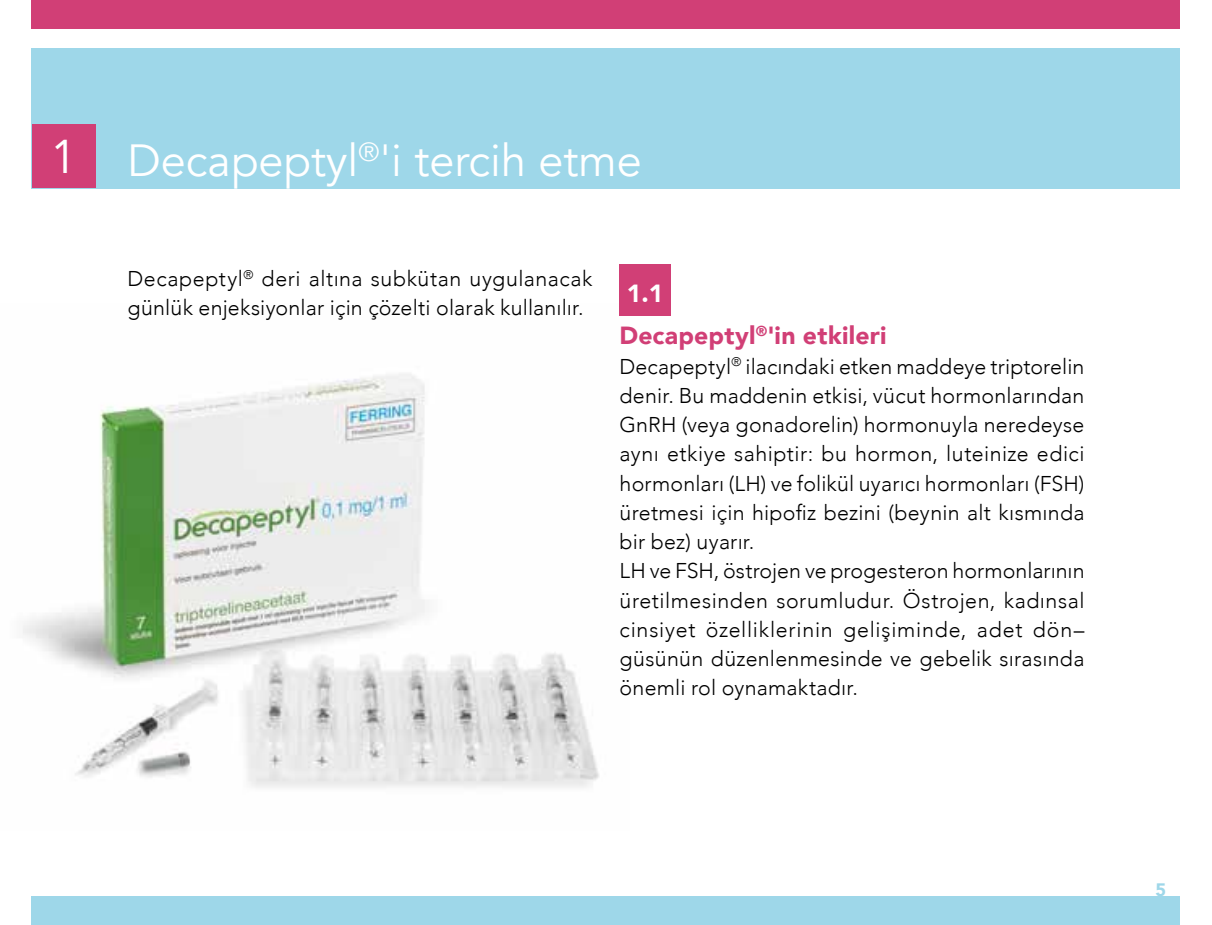
<style>
.page{position:relative;width:1212px;height:925px;background:#fff}
.page>*{position:absolute;margin:0;border:0;box-sizing:border-box;transform-origin:0 0}
.t1{font:47.25px "Avenir";color:#fff}
.t2{font:45px "Avenir";color:#fff}
.t3{font:29.25px "Avenir";color:#fff}
.t4{font:900 24.75px/42.3px "Avenir";letter-spacing:.01em;color:#d13f76}
.t5{font:300 21.38px/29.2px "Avenir";letter-spacing:.015em;color:#000}
.t6{font:900 18px "Avenir";color:#9ed7e9}
.s1{color:#fff}
</style>
<div class="page">
<div style="left:32px;top:896px;width:1148px;height:29px;background:#9ed7e9"></div>
<img style="left:23px;top:315px;width:606px;height:473px">
<div style="left:619px;top:264px;width:51px;height:51px;background:#d13f76"></div>
<div style="left:32px;top:48px;width:1148px;height:140px;background:#9ed7e9"></div>
<div style="left:32px;top:0;width:1148px;height:29px;background:#d13f76"></div>
<div style="left:32px;top:124px;width:64px;height:64px;background:#d13f76"></div>
<h1 class="t1" style="left:51px;top:129px;width:28px">1</h1>
<h3 class="t3" style="left:128px;top:132px;width:369px">Açıklamalar ve pratik bilgiler</h3>
<h2 class="t2" style="left:128px;top:133px;width:516px">Decapeptyl<sup>®</sup>'i tercih etme</h2>
<p class="t5" style="left:128px;top:264px;width:466px">Decapeptyl<sup>®</sup> deri altına subkütan uygulanacak günlük enjeksiyonlar için çözelti olarak kullanılır.</p>
<p class="t4" style="left:619px;top:271px;width:269px"><span class="s1">1.1<br></span>Decapeptyl<sup>®</sup>'in etkileri</p>
<p class="t5" style="left:619px;top:352px;width:466px">Decapeptyl<sup>®</sup> ilacındaki etken maddeye triptorelin denir. Bu maddenin etkisi, vücut hormonlarından GnRH (veya gonadorelin) hormonuyla neredeyse aynı etkiye sahiptir: bu hormon, luteinize edici hormonları (LH) ve folikül uyarıcı hormonları (FSH) üretmesi için hipofiz bezini (beynin alt kısmında bir bez) uyarır.<br>LH ve FSH, östrojen ve progesteron hormonlarının üretilmesinden sorumludur. Östrojen, kadınsal cinsiyet özelliklerinin gelişiminde, adet dön– güsünün düzenlenmesinde ve gebelik sırasında önemli rol oynamaktadır.</p>
<p class="t6" style="left:1155px;top:874px;width:12px">5</p>
</div>
